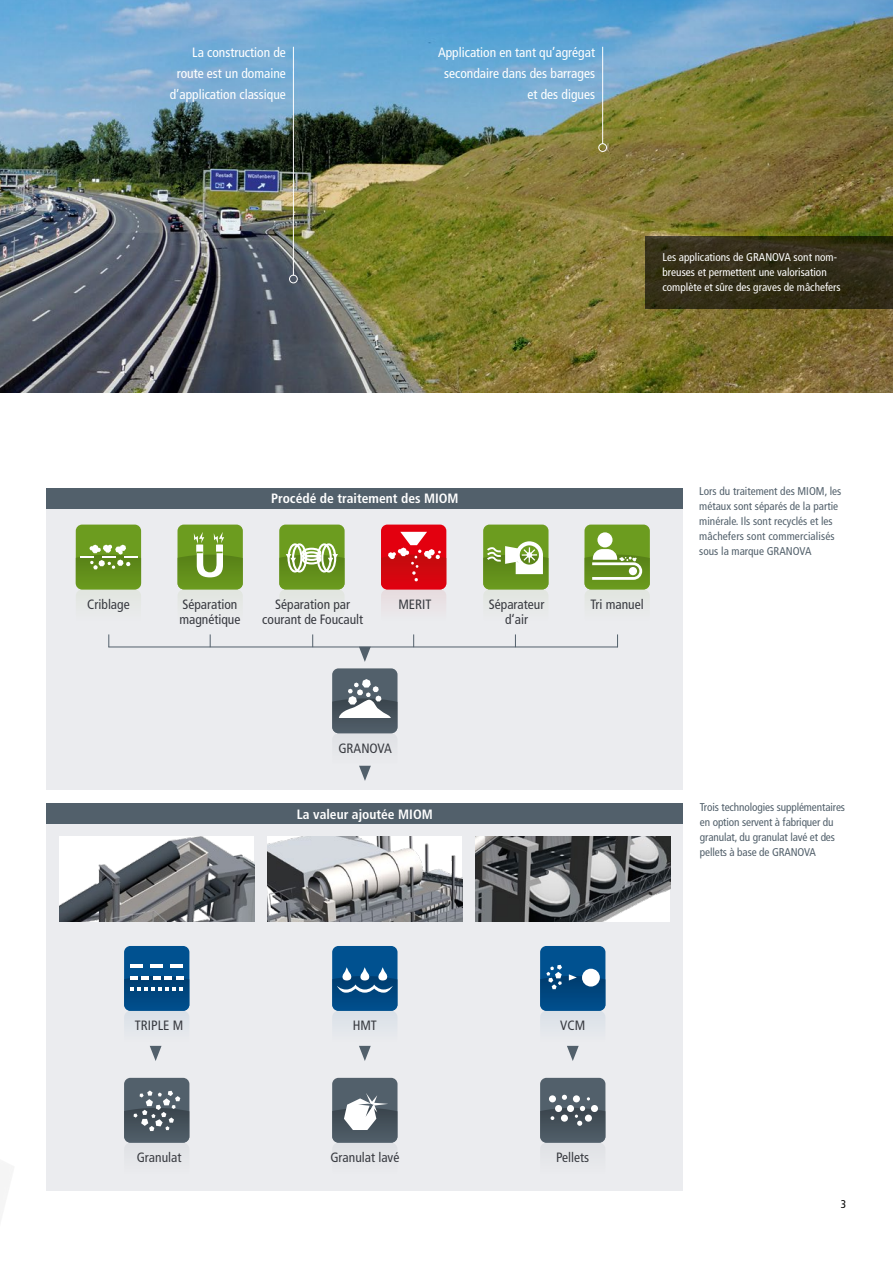
<style>
.page{position:relative;width:893px;height:1263px;background:#fff}
.page>*{position:absolute;margin:0;border:0;box-sizing:border-box;transform-origin:0 0}
.t1{font:condensed 13.5px/15px "Frutiger LT Pro";color:#383a40;text-align:center}
.t2{font:condensed 13.5px/21px "Frutiger LT Pro";color:#fff;text-align:right}
.t3{font:700 condensed 13.5px "Frutiger LT Pro";color:#fff}
.t4{font:condensed 11.25px/15px "Frutiger LT Pro";color:#52606b}
.t5{font:condensed 11.25px/15px "Frutiger LT Pro";color:#fff}
.t6{font:condensed 11.25px "Frutiger LT Pro";color:#000}
</style>
<div class="page">
<div style="left:47px;top:818px;width:636px;height:373px;background:#ebecef"></div>
<img style="left:0;top:0;width:893px;height:392px">
<div style="left:124px;top:946px;width:65px;height:65px;background:#005190;border-radius:6px"></div>
<hr style="left:130px;top:964px;width:13px;height:4px;background:#fff">
<hr style="left:150px;top:964px;width:13px;height:4px;background:#fff">
<hr style="left:170px;top:964px;width:13px;height:4px;background:#fff">
<div style="left:332px;top:946px;width:65px;height:65px;background:#005190;border-radius:6px"></div>
<div style="left:540px;top:946px;width:65px;height:65px;background:#005190;border-radius:6px"></div>
<div style="left:540px;top:1078px;width:65px;height:65px;background:#52606b;border-radius:6px"></div>
<div style="left:549px;top:1095px;width:7px;height:7px;background:#fff;border-radius:50%"></div>
<svg style="left:562px;top:1095px;width:5px;height:5px"></svg>
<div style="left:573px;top:1095px;width:7px;height:7px;background:#fff;border-radius:50%"></div>
<svg style="left:540px;top:1106px;width:65px;height:42px"></svg>
<div style="left:332px;top:1078px;width:65px;height:65px;background:#52606b;border-radius:6px"></div>
<svg style="left:332px;top:1093px;width:65px;height:55px"></svg>
<div style="left:124px;top:1078px;width:65px;height:65px;background:#52606b;border-radius:6px"></div>
<svg style="left:124px;top:1090px;width:65px;height:58px"></svg>
<div style="left:47px;top:507px;width:636px;height:283px;background:#ebecef"></div>
<div style="left:332px;top:668px;width:65px;height:65px;background:#52606b;border-radius:6px"></div>
<div style="left:76px;top:525px;width:65px;height:64px;background:#6c9c1f;border-radius:6px"></div>
<div style="left:178px;top:525px;width:65px;height:64px;background:#6c9c1f;border-radius:6px"></div>
<div style="left:279px;top:525px;width:66px;height:64px;background:#6c9c1f;border-radius:6px"></div>
<div style="left:287px;top:544px;width:15px;height:28px;border:2px solid #fff;border-radius:50%"></div>
<div style="left:292px;top:544px;width:15px;height:28px;border:2px solid #fff;border-radius:50%"></div>
<div style="left:321px;top:544px;width:15px;height:28px;border:2px solid #fff;border-radius:50%"></div>
<div style="left:317px;top:544px;width:15px;height:28px;border:2px solid #fff;border-radius:50%"></div>
<div style="left:302px;top:548px;width:19px;height:9px;border:2px solid #fff;border-radius:50%"></div>
<div style="left:302px;top:551px;width:19px;height:10px;border:2px solid #fff;border-radius:50%"></div>
<div style="left:483px;top:525px;width:65px;height:64px;background:#6c9c1f;border-radius:6px"></div>
<div style="left:381px;top:525px;width:65px;height:64px;background:#e3000f;border-radius:6px"></div>
<div style="left:584px;top:525px;width:66px;height:64px;background:#6c9c1f;border-radius:6px"></div>
<div style="left:597px;top:532px;width:15px;height:15px;background:#fff;border-radius:50%"></div>
<svg style="left:540px;top:965px;width:65px;height:96px"></svg>
<svg style="left:332px;top:967px;width:65px;height:94px"></svg>
<div style="left:47px;top:488px;width:636px;height:21px;background:#52606b"></div>
<div style="left:47px;top:803px;width:636px;height:21px;background:#52606b"></div>
<img style="left:60px;top:837px;width:194px;height:85px">
<img style="left:267px;top:837px;width:195px;height:85px">
<img style="left:475px;top:837px;width:195px;height:85px">
<svg style="left:124px;top:976px;width:65px;height:85px"></svg>
<svg style="left:645px;top:236px;width:248px;height:72px;fill:#332d18"></svg>
<hr style="left:293px;top:47px;width:1px;height:228px;background:#fff">
<div style="left:289px;top:275px;width:9px;height:8px;border:1px solid #fff;border-radius:50%"></div>
<hr style="left:602px;top:47px;width:1px;height:97px;background:#fff">
<div style="left:598px;top:143px;width:9px;height:9px;border:1px solid #fff;border-radius:50%"></div>
<svg style="left:359px;top:648px;width:12px;height:14px"></svg>
<hr style="left:108px;top:647px;width:510px;height:1px;background:#52606b">
<svg style="left:76px;top:545px;width:65px;height:103px"></svg>
<svg style="left:584px;top:549px;width:66px;height:99px"></svg>
<svg style="left:381px;top:532px;width:65px;height:116px"></svg>
<svg style="left:178px;top:532px;width:65px;height:116px"></svg>
<svg style="left:332px;top:679px;width:65px;height:102px"></svg>
<svg style="left:279px;top:554px;width:66px;height:94px"></svg>
<svg style="left:483px;top:541px;width:65px;height:107px"></svg>
<p class="t2" style="left:170px;top:42px;width:118px">La construction de route est un domaine d’application classique</p>
<p class="t2" style="left:438px;top:42px;width:158px">Application en tant qu’agrégat secondaire dans des barrages et des digues</p>
<p class="t5" style="left:662px;top:250px;width:180px">Les applications de GRANOVA sont nom&shy;breuses et permettent une valorisation complète et sûre des graves de mâchefers</p>
<p class="t3" style="left:271px;top:491px;width:189px">Procédé de traitement des MIOM</p>
<p class="t1" style="left:87px;top:597px;width:44px">Criblage</p>
<p class="t1" style="left:179px;top:597px;width:62px;text-align:left">Séparation magnétique</p>
<p class="t1" style="left:262px;top:597px;width:102px">Séparation par courant de Foucault</p>
<p class="t1" style="left:398px;top:597px;width:35px">MERIT</p>
<p class="t1" style="left:591px;top:597px;width:55px">Tri manuel</p>
<p class="t1" style="left:489px;top:597px;width:57px">Séparateur d‘air</p>
<p class="t1" style="left:338px;top:741px;width:55px">GRANOVA</p>
<p class="t3" style="left:297px;top:806px;width:137px">La valeur ajoutée MIOM</p>
<p class="t4" style="left:699px;top:484px;width:144px">Lors du traitement des MIOM, les métaux sont séparés de la partie minérale. Ils sont recyclés et les mâchefers sont commercialisés sous la marque GRANOVA</p>
<p class="t4" style="left:700px;top:800px;width:147px">Trois technologies supplémentaires en option servent à fabriquer du granulat, du granulat lavé et des pellets à base de GRANOVA</p>
<p class="t1" style="left:135px;top:1018px;width:50px">TRIPLE M</p>
<p class="t1" style="left:137px;top:1150px;width:46px">Granulat</p>
<p class="t1" style="left:353px;top:1018px;width:26px">HMT</p>
<p class="t1" style="left:330px;top:1150px;width:70px">Granulat lavé</p>
<p class="t1" style="left:560px;top:1018px;width:27px">VCM</p>
<p class="t1" style="left:556px;top:1150px;width:34px">Pellets</p>
<p class="t6" style="left:841px;top:1198px;width:7px">3</p>
</div>
